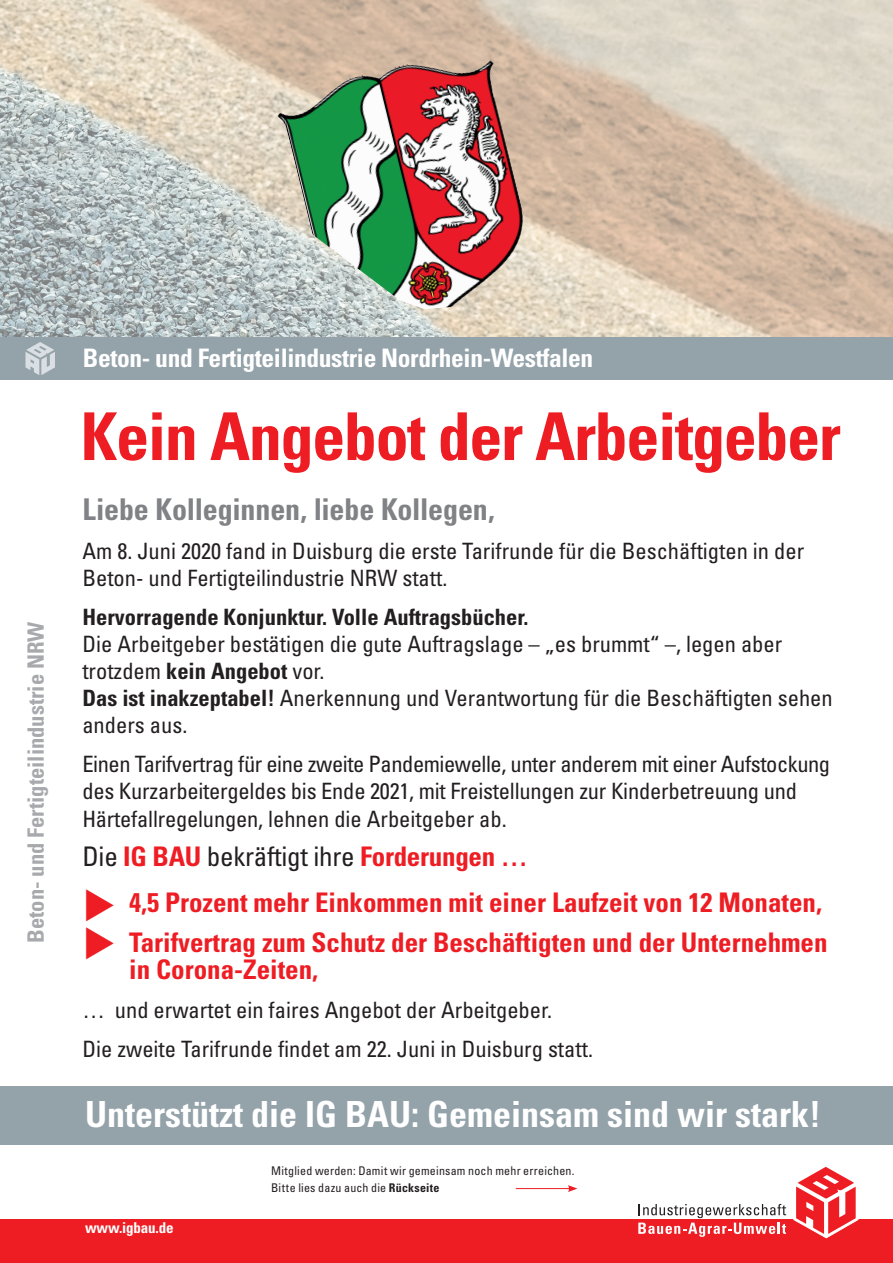
<style>
.page{position:relative;width:893px;height:1263px;background:#fff}
.page>*{position:absolute;margin:0;border:0;box-sizing:border-box;transform-origin:0 0}
._03_Grundtext{font:700 condensed 66px "Univers";letter-spacing:-.02em;color:#ee1d23}
._03_Grundtext-2{font:38.85px "Zapf Ding Neu";color:#ee1d23}
._03_Grundtext-3{font:700 condensed 36px "Univers";color:#fff}
._03_Grundtext-4{font:700 condensed 30px "Univers";letter-spacing:-.005em;color:#808285}
._05_Grundtext_hbf{font:700 condensed 27px/27px "Univers";color:#ee1d23}
._03_Grundtext-5{font:condensed 27px "Univers";letter-spacing:-.01em;color:#231f20}
._03_Grundtext-6{font:700 condensed 25.5px "Univers";letter-spacing:-.015em;color:#fff}
._03_Grundtext-7{font:condensed 22.5px/27px "Univers";color:#231f20}
._03_Grundtext-8{font:700 condensed 22.5px "Univers";color:#231f20}
._03_Grundtext-9{font:700 condensed 22.5px "Univers";color:#a8a9ad}
.t1{font:700 condensed 15px "Univers";letter-spacing:-.01em;color:#fff}
.Fließtext{font:condensed 12px "Univers";letter-spacing:.015em;color:#231f20}
.s1{font-weight:700}
.s2{font-weight:700;color:#ee1d23}
</style>
<div class="page">
<img style="left:0;top:0;width:893px;height:337px">
<img style="left:273px;top:44px;width:279px;height:265px">
<div style="left:0;top:1086px;width:893px;height:58px;background:#94a2aa"></div>
<div style="left:0;top:1219px;width:893px;height:44px;background:#ee1d23"></div>
<svg style="left:794px;top:1166px;width:64px;height:72px"></svg>
<svg style="left:638px;top:1204px;width:148px;height:33px"></svg>
<hr style="left:516px;top:1188px;width:54px;height:1px;background:#ee1d23">
<svg style="left:568px;top:1185px;width:9px;height:7px"></svg>
<div style="left:0;top:337px;width:893px;height:42px;background:#94a2aa"></div>
<svg style="left:25px;top:342px;width:30px;height:33px"></svg>
<p class="_03_Grundtext-9" style="left:22px;top:943px;width:323px;rotate:-90deg">Beton- und Fertigteilindustrie NRW</p>
<p class="_03_Grundtext-6" style="left:83px;top:342px;width:512px">Beton- und Fertigteilindustrie Nordrhein-Westfalen</p>
<p class="_03_Grundtext" style="left:81px;top:396px;width:761px">Kein Angebot der Arbeitgeber</p>
<p class="_03_Grundtext-4" style="left:82px;top:491px;width:414px">Liebe Kolleginnen, liebe Kollegen,</p>
<p class="_03_Grundtext-7" style="left:82px;top:537px;width:723px">Am 8. Juni 2020 fand in Duisburg die erste Tarifrunde für die Beschäftigten in der<br>Beton- und Fertigteilindustrie NRW statt.</p>
<p class="_03_Grundtext-8" style="left:82px;top:604px;width:447px">Hervorragende Konjunktur. Volle Auftragsbücher.</p>
<p class="_03_Grundtext-7" style="left:82px;top:630px;width:701px">Die Arbeitgeber bestätigen die gute Auftragslage – „es brummt“ –, legen aber trotzdem <span class="s1">kein Angebot</span> vor.</p>
<p class="_03_Grundtext-7" style="left:82px;top:684px;width:752px"><span class="s1">Das ist inakzeptabel!</span> Anerkennung und Verantwortung für die Beschäftigten sehen anders aus.</p>
<p class="_03_Grundtext-7" style="left:82px;top:750px;width:749px">Einen Tarifvertrag für eine zweite Pandemiewelle, unter anderem mit einer Aufstockung des Kurzarbeitergeldes bis Ende 2021, mit Freistellungen zur Kinderbetreuung und<br>Härtefallregelungen, lehnen die Arbeitgeber ab.</p>
<p class="_03_Grundtext-5" style="left:82px;top:839px;width:447px">Die <span class="s2">IG BAU</span> bekräftigt ihre <span class="s2">Forderungen …</span></p>
<p class="_05_Grundtext_hbf" style="left:129px;top:888px;width:694px">4,5 Prozent mehr Einkommen mit einer Laufzeit von 12 Monaten,</p>
<p class="_05_Grundtext_hbf" style="left:129px;top:928px;width:700px">Tarifvertrag zum Schutz der Beschäftigten und der Unternehmen in Corona-Zeiten,</p>
<p class="_03_Grundtext-7" style="left:82px;top:996px;width:471px">… und erwartet ein faires Angebot der Arbeitgeber.</p>
<p class="_03_Grundtext-7" style="left:82px;top:1035px;width:512px">Die zweite Tarifrunde findet am 22. Juni in Duisburg statt.</p>
<p class="_03_Grundtext-2" style="left:78px;top:890px;width:40px">ü</p>
<p class="_03_Grundtext-2" style="left:78px;top:927px;width:40px">ü</p>
<p class="_03_Grundtext-3" style="left:85px;top:1092px;width:737px">Unterstützt die IG BAU: Gemeinsam sind wir stark!</p>
<p class="t1" style="left:85px;top:1219px;width:90px">www.igbau.de</p>
<p class="Fließtext" style="left:271px;top:1163px;width:305px">Mitglied werden: Damit wir gemeinsam noch mehr erreichen.</p>
<p class="Fließtext" style="left:271px;top:1180px;width:170px">Bitte lies dazu auch die <span class="s1">Rückseite</span></p>
</div>
